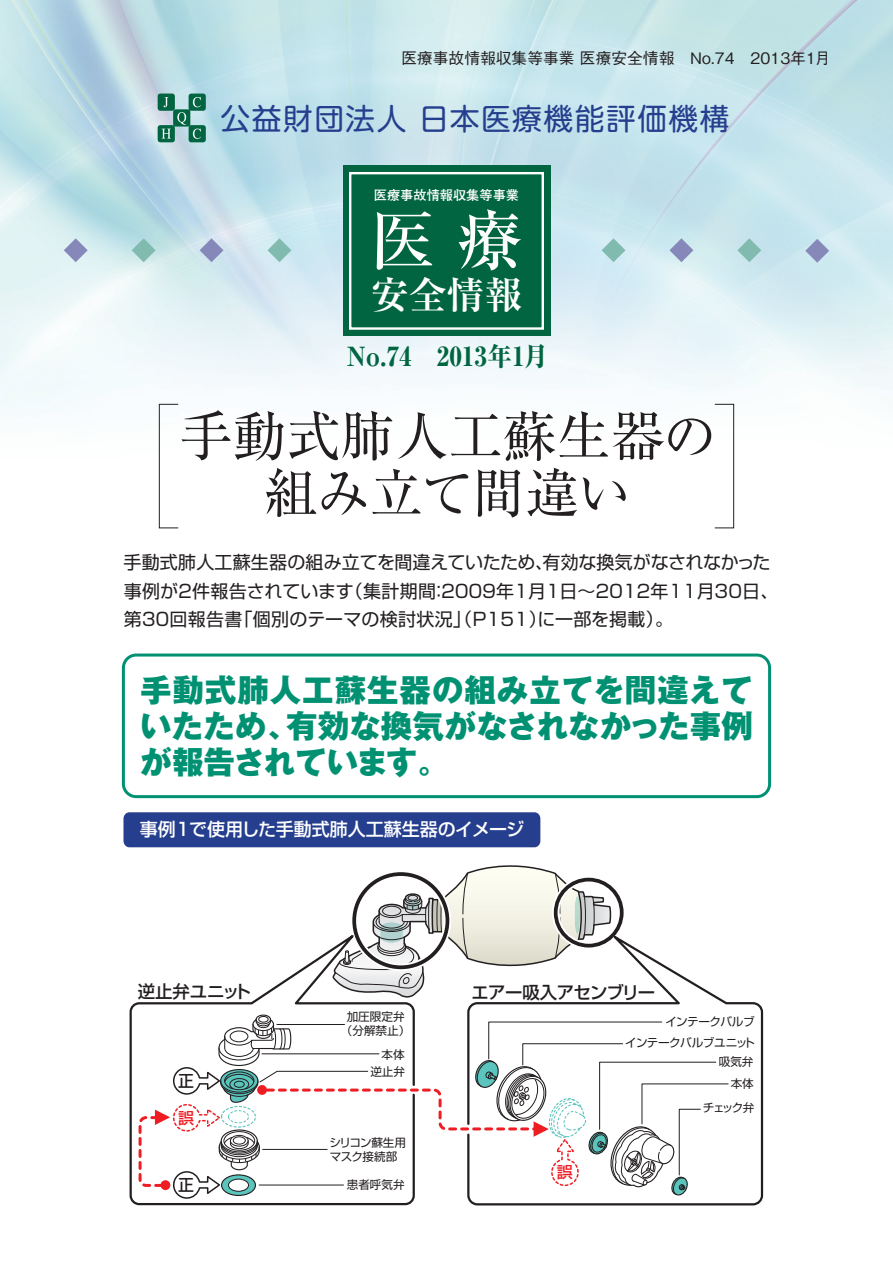
<style>
.page{position:relative;width:893px;height:1263px;background:#fff}
.page>*{position:absolute;margin:0;border:0;box-sizing:border-box;transform-origin:0 0}
.t1{font:65.4px "Ryumin Pro Medium 90 msp RKSJ H";color:#fff}
.t2{font:54px/57px "Ryumin Pro Regular 90 msp RKSJ H";color:#231f20;text-align:center}
.t3{font:37.95px "Ryumin Pro Bold 90 msp RKSJ H";color:#fff}
.t4{font:31.5px/36px "Gothic MB101 Pro Heavy 90 msp RKSJ H";letter-spacing:.01em;color:#009173;text-align:justify}
.t5{font:29.85px "Shin M Go Pro Regular 90 msp RKSJ H";letter-spacing:.05em;color:#253f8e}
.t6{font:26.4px "Ryumin Pro Heavy 90 msp RKSJ H";color:#006540;scale:.95 1}
.t7{font:18px/28.5px "Shin Go Pro Regular 90 msp RKSJ H";letter-spacing:-.005em;color:#231f20}
.t8{font:18px "Shin Go Pro Medium 90 msp RKSJ H";color:#fff}
.t9{font:17.4px "Shin Go Pro Medium 90 msp RKSJ H";letter-spacing:-.03em;color:#231f20}
.t10{font:17.4px "Shin Go Pro Medium 90 msp RKSJ H";letter-spacing:-.005em;color:#231f20}
.t11{font:15.9px "Shin Go Pro Medium 90 msp RKSJ H";color:#ee1d23}
.t12{font:15.9px "Shin Go Pro Medium 90 msp RKSJ H";color:#231f20}
.t13{font:15.75px "Gothic BBB Pro Medium 90 msp RKSJ H";color:#231f20}
.t14{font:13.2px "Futo Go B101 Pro Bold 90 msp RKSJ H";color:#fff}
.t15{font:11.55px/22px "Shin Go Pro Regular 90 msp RKSJ H";letter-spacing:-.025em;color:#231f20;text-align:right}
.t16{font:11.55px/21.5px "Shin Go Pro Regular 90 msp RKSJ H";letter-spacing:-.045em;color:#231f20;text-align:right}
.t17{font:11.55px/14px "Shin Go Pro Regular 90 msp RKSJ H";color:#231f20;text-align:center}
</style>
<div class="page">
<img style="left:0;top:0;width:893px;height:898px">
<svg style="left:332px;top:857px;width:280px;height:137px"></svg>
<div style="left:343px;top:165px;width:207px;height:171px;background:#006540"></div>
<div style="left:349px;top:172px;width:195px;height:158px;border:2px solid #fff"></div>
<svg style="left:602px;top:238px;width:23px;height:24px"></svg>
<svg style="left:669px;top:238px;width:24px;height:24px"></svg>
<svg style="left:805px;top:239px;width:24px;height:24px"></svg>
<svg style="left:737px;top:238px;width:24px;height:24px"></svg>
<svg style="left:132px;top:238px;width:24px;height:24px"></svg>
<svg style="left:200px;top:238px;width:23px;height:24px"></svg>
<svg style="left:64px;top:238px;width:24px;height:24px"></svg>
<svg style="left:267px;top:238px;width:24px;height:24px"></svg>
<svg style="left:158px;top:94px;width:48px;height:48px;background:#5b9c8b"></svg>
<div style="left:159px;top:404px;width:19px;height:124px;border:1px solid #231f20"></div>
<div style="left:714px;top:404px;width:20px;height:124px;border:1px solid #231f20"></div>
<div style="left:122px;top:653px;width:649px;height:145px;border:3px solid #009173;border-radius:13px"></div>
<div style="left:123px;top:812px;width:417px;height:35px;background:#253f8e;border-radius:6px"></div>
<div style="left:350px;top:870px;width:101px;height:101px;border:8px solid #fff;border-radius:50%"></div>
<div style="left:552px;top:876px;width:73px;height:73px;border:8px solid #fff;border-radius:50%"></div>
<div style="left:352px;top:872px;width:97px;height:97px;border:4px solid #231f20;border-radius:50%"></div>
<div style="left:554px;top:878px;width:70px;height:69px;border:4px solid #231f20;border-radius:50%"></div>
<svg style="left:129px;top:925px;width:287px;height:281px"></svg>
<svg style="left:466px;top:926px;width:298px;height:280px"></svg>
<svg style="left:137px;top:1014px;width:592px;height:185px"></svg>
<p class="t13" style="left:401px;top:52px;width:431px">医療事故情報収集等事業 医療安全情報　No.74　2013年1月</p>
<p class="t5" style="left:221px;top:107px;width:511px">公益財団法人 日本医療機能評価機構</p>
<p class="t14" style="left:374px;top:190px;width:147px">医療事故情報収集等事業</p>
<p class="t1" style="left:370px;top:215px;width:154px">医 療</p>
<p class="t3" style="left:371px;top:280px;width:153px">安全情報</p>
<p class="t6" style="left:347px;top:347px;width:214px">No.74　2013年1月</p>
<p class="t2" style="left:179px;top:415px;width:540px">手動式肺人工蘇生器の組み立て間違い</p>
<p class="t7" style="left:124px;top:550px;width:656px">手動式肺人工蘇生器の組み立てを間違えていたため、有効な換気がなされなかった事例が２件報告されています（集計期間：２００９年１月１日～２０１２年11月30日、第３０回報告書「個別のテーマの検討状況」（Ｐ151）に一部を掲載）。</p>
<p class="t4" style="left:140px;top:676px;width:614px">手動式肺人工蘇生器の組み立てを間違えていたため、有効な換気がなされなかった事例が報告されています。</p>
<p class="t8" style="left:140px;top:822px;width:386px">事例１で使用した手動式肺人工蘇生器のイメージ</p>
<p class="t10" style="left:138px;top:985px;width:115px">逆止弁ユニット</p>
<p class="t9" style="left:471px;top:986px;width:185px">エアー吸入アセンブリー</p>
<p class="t16" style="left:625px;top:1012px;width:131px">インテークバルブ<br>インテークバルブユニット</p>
<p class="t17" style="left:341px;top:1011px;width:71px">加圧限定弁（分解禁止）</p>
<p class="t15" style="left:382px;top:1045px;width:25px">本体</p>
<p class="t15" style="left:719px;top:1052px;width:37px">吸気弁本体</p>
<p class="t15" style="left:370px;top:1062px;width:36px">逆止弁</p>
<p class="t12" style="left:178px;top:1075px;width:17px">正</p>
<p class="t11" style="left:178px;top:1112px;width:17px">誤</p>
<p class="t12" style="left:178px;top:1179px;width:17px">正</p>
<p class="t15" style="left:329px;top:1137px;width:78px;line-height:14px;text-align:left">シリコン蘇生用マスク接続部</p>
<p class="t15" style="left:347px;top:1175px;width:59px">患者呼気弁</p>
<p class="t11" style="left:557px;top:1166px;width:17px">誤</p>
<p class="t15" style="left:703px;top:1099px;width:53px">チェック弁</p>
</div>
